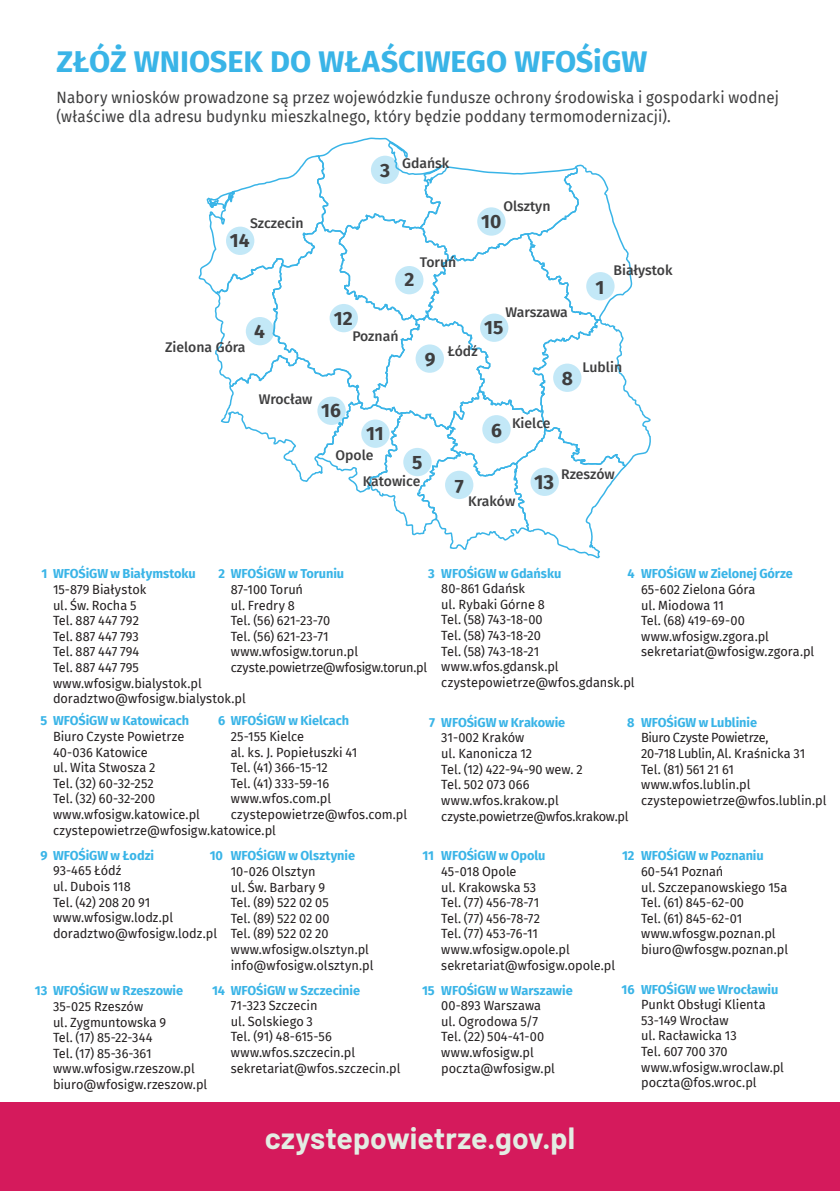
<style>
.page{position:relative;width:840px;height:1191px;background:#fff}
.page>*{position:absolute;margin:0;border:0;box-sizing:border-box;transform-origin:0 0}
.t1{font:700 30px "Fira Sans";letter-spacing:-.005em;color:#39b4e7}
.t2{font:700 30px "Barlow";color:#e3ede3}
.t3{font:700 20.4px "Fira Sans";color:#3e3e3f}
.t4{font:700 19.2px "Fira Sans";color:#3e3e3f}
.t5{font:16px/19.2px "Fira Sans";letter-spacing:.01em;color:#3e3e3f;scale:.95 1}
.t6{font:500 14px "Fira Sans";color:#3e3e3f}
.t7{font:13px/15.6px "Fira Sans";color:#231f20}
.t8{font:700 13px "Fira Sans";letter-spacing:-.005em;color:#39b4e7}
</style>
<div class="page">
<svg style="left:198px;top:137px;width:453px;height:422px"></svg>
<div style="left:586px;top:272px;width:28px;height:28px;background:#c3e8f7;border-radius:50%"></div>
<div style="left:395px;top:266px;width:28px;height:28px;background:#c3e8f7;border-radius:50%"></div>
<svg style="left:370px;top:156px;width:29px;height:28px"></svg>
<div style="left:403px;top:448px;width:28px;height:28px;background:#c3e8f7;border-radius:50%"></div>
<div style="left:445px;top:471px;width:28px;height:28px;background:#c3e8f7;border-radius:50%"></div>
<div style="left:482px;top:415px;width:28px;height:28px;background:#c3e8f7;border-radius:50%"></div>
<div style="left:553px;top:363px;width:28px;height:29px;background:#c3e8f7;border-radius:50%"></div>
<div style="left:415px;top:344px;width:28px;height:29px;background:#c3e8f7;border-radius:50%"></div>
<div style="left:477px;top:207px;width:28px;height:29px;background:#c3e8f7;border-radius:50%"></div>
<div style="left:361px;top:419px;width:28px;height:29px;background:#c3e8f7;border-radius:50%"></div>
<div style="left:329px;top:304px;width:29px;height:28px;background:#c3e8f7;border-radius:50%"></div>
<div style="left:246px;top:317px;width:28px;height:28px;background:#c3e8f7;border-radius:50%"></div>
<div style="left:530px;top:467px;width:28px;height:29px;background:#c3e8f7;border-radius:50%"></div>
<div style="left:226px;top:227px;width:28px;height:28px;background:#c3e8f7;border-radius:50%"></div>
<svg style="left:479px;top:313px;width:29px;height:29px"></svg>
<div style="left:317px;top:396px;width:28px;height:29px;background:#c3e8f7;border-radius:50%"></div>
<div style="left:0;top:1102px;width:839px;height:89px;background:#d51a5c"></div>
<h1 class="t1" style="left:57px;top:36px;width:592px">ZŁÓŻ WNIOSEK DO WŁAŚCIWEGO WFOŚiGW</h1>
<p class="t5" style="left:57px;top:88px;width:761px">Nabory wniosków prowadzone są przez wojewódzkie fundusze ochrony środowiska i gospodarki wodnej (właściwe dla adresu budynku mieszkalnego, który będzie poddany termomodernizacji).</p>
<h3 class="t4" style="left:380px;top:154px;width:11px">3</h3>
<p class="t6" style="left:402px;top:152px;width:49px">Gdańsk</p>
<p class="t6" style="left:250px;top:212px;width:55px">Szczecin</p>
<h3 class="t4" style="left:230px;top:224px;width:21px">14</h3>
<p class="t6" style="left:165px;top:336px;width:82px">Zielona Góra</p>
<h3 class="t4" style="left:254px;top:315px;width:12px">4</h3>
<p class="t6" style="left:258px;top:387px;width:55px">Wrocław</p>
<p class="t6" style="left:419px;top:251px;width:38px">Toruń</p>
<h3 class="t4" style="left:333px;top:302px;width:20px">12</h3>
<h3 class="t4" style="left:404px;top:264px;width:11px">2</h3>
<p class="t6" style="left:352px;top:324px;width:48px">Poznań</p>
<p class="t6" style="left:503px;top:195px;width:49px">Olsztyn</p>
<h3 class="t4" style="left:481px;top:205px;width:22px">10</h3>
<p class="t6" style="left:505px;top:301px;width:64px">Warszawa</p>
<h3 class="t4" style="left:484px;top:311px;width:21px">15</h3>
<h3 class="t4" style="left:321px;top:394px;width:21px">16</h3>
<h3 class="t4" style="left:366px;top:417px;width:19px">11</h3>
<h3 class="t4" style="left:424px;top:343px;width:12px">9</h3>
<p class="t6" style="left:447px;top:340px;width:31px">Łódź</p>
<h3 class="t4" style="left:561px;top:362px;width:13px">8</h3>
<h3 class="t4" style="left:491px;top:414px;width:12px">6</h3>
<p class="t6" style="left:511px;top:412px;width:40px">Kielce</p>
<h3 class="t4" style="left:595px;top:271px;width:10px">1</h3>
<p class="t6" style="left:613px;top:259px;width:61px">Białystok</p>
<p class="t6" style="left:582px;top:355px;width:41px">Lublin</p>
<p class="t6" style="left:335px;top:443px;width:39px">Opole</p>
<h3 class="t4" style="left:412px;top:446px;width:12px">5</h3>
<p class="t6" style="left:362px;top:470px;width:59px">Katowice</p>
<h3 class="t4" style="left:454px;top:470px;width:10px">7</h3>
<p class="t6" style="left:468px;top:490px;width:49px">Kraków</p>
<h2 class="t3" style="left:534px;top:465px;width:22px">13</h2>
<p class="t6" style="left:561px;top:463px;width:55px">Rzeszów</p>
<p class="t8" style="left:441px;top:562px;width:121px">WFOŚiGW w Gdańsku</p>
<p class="t7" style="left:441px;top:580px;width:195px">80-861 Gdańsk<br>ul. Rybaki Górne 8<br>Tel. (58) 743-18-00<br>Tel. (58) 743-18-20<br>Tel. (58) 743-18-21 www.wfos.gdansk.pl czystepowietrze@wfos.gdansk.pl</p>
<p class="t8" style="left:41px;top:563px;width:156px">1 WFOŚiGW w Białymstoku</p>
<p class="t7" style="left:53px;top:581px;width:194px">15-879 Białystok<br>ul. Św. Rocha 5<br>Tel. 887 447 792<br>Tel. 887 447 793<br>Tel. 887 447 794<br>Tel. 887 447 795 www.wfosigw.bialystok.pl doradztwo@wfosigw.bialystok.pl</p>
<p class="t8" style="left:41px;top:710px;width:150px">5 WFOŚiGW w Katowicach</p>
<p class="t7" style="left:53px;top:728px;width:224px">Biuro Czyste Powietrze<br>40-036 Katowice<br>ul. Wita Stwosza 2<br>Tel. (32) 60-32-252<br>Tel. (32) 60-32-200 www.wfosigw.katowice.pl czystepowietrze@wfosigw.katowice.pl</p>
<p class="t8" style="left:218px;top:563px;width:127px">2 WFOŚiGW w Toruniu</p>
<p class="t7" style="left:231px;top:581px;width:198px">87-100 Toruń<br>ul. Fredry 8<br>Tel. (56) 621-23-70<br>Tel. (56) 621-23-71 www.wfosigw.torun.pl czyste.powietrze@wfosigw.torun.pl</p>
<p class="t8" style="left:640px;top:563px;width:153px">WFOŚiGW w Zielonej Górze</p>
<p class="t7" style="left:640px;top:581px;width:175px">65-602 Zielona Góra<br>ul. Miodowa 11<br>Tel. (68) 419-69-00 www.wfosigw.zgora.pl sekretariat@wfosigw.zgora.pl</p>
<p class="t8" style="left:428px;top:562px;width:8px">3</p>
<p class="t8" style="left:627px;top:563px;width:9px">4</p>
<p class="t8" style="left:218px;top:710px;width:132px">6 WFOŚiGW w Kielcach</p>
<p class="t7" style="left:231px;top:728px;width:178px">25-155 Kielce<br>al. ks. J. Popiełuszki 41<br>Tel. (41) 366-15-12<br>Tel. (41) 333-59-16 www.wfos.com.pl czystepowietrze@wfos.com.pl</p>
<p class="t8" style="left:231px;top:845px;width:126px">WFOŚiGW w Olsztynie</p>
<p class="t7" style="left:231px;top:863px;width:144px">10-026 Olsztyn<br>ul. Św. Barbary 9<br>Tel. (89) 522 02 05<br>Tel. (89) 522 02 00<br>Tel. (89) 522 02 20 www.wfosigw.olsztyn.pl info@wfosigw.olsztyn.pl</p>
<p class="t8" style="left:441px;top:711px;width:125px">WFOŚiGW w Krakowie</p>
<p class="t7" style="left:441px;top:730px;width:188px">31-002 Kraków<br>ul. Kanonicza 12<br>Tel. (12) 422-94-90 wew. 2<br>Tel. 502 073 066 www.wfos.krakow.pl czyste.powietrze@wfos.krakow.pl</p>
<p class="t8" style="left:640px;top:711px;width:117px">WFOŚiGW w Lublinie</p>
<p class="t7" style="left:640px;top:730px;width:187px">Biuro Czyste Powietrze,<br>20-718 Lublin, Al. Kraśnicka 31<br>Tel. (81) 561 21 61 www.wfos.lublin.pl czystepowietrze@wfos.lublin.pl</p>
<p class="t8" style="left:429px;top:711px;width:7px">7</p>
<p class="t8" style="left:626px;top:711px;width:9px">8</p>
<p class="t8" style="left:40px;top:844px;width:115px">9 WFOŚiGW w Łodzi</p>
<p class="t8" style="left:210px;top:844px;width:15px">10</p>
<p class="t8" style="left:422px;top:845px;width:13px">11</p>
<p class="t8" style="left:622px;top:845px;width:14px">12</p>
<p class="t8" style="left:441px;top:845px;width:106px">WFOŚiGW w Opolu</p>
<p class="t7" style="left:441px;top:863px;width:175px">45-018 Opole<br>ul. Krakowska 53<br>Tel. (77) 456-78-71<br>Tel. (77) 456-78-72<br>Tel. (77) 453-76-11 www.wfosigw.opole.pl sekretariat@wfosigw.opole.pl</p>
<p class="t8" style="left:640px;top:845px;width:124px">WFOŚiGW w Poznaniu</p>
<p class="t7" style="left:640px;top:863px;width:148px">60-541 Poznań<br>ul. Szczepanowskiego 15a<br>Tel. (61) 845-62-00<br>Tel. (61) 845-62-01 www.wfosgw.poznan.pl biuro@wfosgw.poznan.pl</p>
<p class="t7" style="left:53px;top:862px;width:165px">93-465 Łódź<br>ul. Dubois 118<br>Tel. (42) 208 20 91 www.wfosigw.lodz.pl doradztwo@wfosigw.lodz.pl</p>
<p class="t8" style="left:212px;top:979px;width:149px">14 WFOŚiGW w Szczecinie</p>
<p class="t7" style="left:231px;top:997px;width:171px">71-323 Szczecin<br>ul. Solskiego 3<br>Tel. (91) 48-615-56 www.wfos.szczecin.pl sekretariat@wfos.szczecin.pl</p>
<p class="t8" style="left:35px;top:980px;width:150px">13 WFOŚiGW w Rzeszowie</p>
<p class="t7" style="left:53px;top:998px;width:156px">35-025 Rzeszów<br>ul. Zygmuntowska 9<br>Tel. (17) 85-22-344<br>Tel. (17) 85-36-361 www.wfosigw.rzeszow.pl biuro@wfosigw.rzeszow.pl</p>
<p class="t8" style="left:441px;top:979px;width:133px">WFOŚiGW w Warszawie</p>
<p class="t7" style="left:441px;top:997px;width:115px">00-893 Warszawa ul. Ogrodowa 5/7<br>Tel. (22) 504-41-00 www.wfosigw.pl poczta@wfosigw.pl</p>
<p class="t8" style="left:422px;top:979px;width:14px">15</p>
<h1 class="t2" style="left:264px;top:1115px;width:312px">czystepowietrze.gov.pl</h1>
<p class="t8" style="left:640px;top:978px;width:139px">WFOŚiGW we Wrocławiu</p>
<p class="t7" style="left:640px;top:996px;width:144px">Punkt Obsługi Klienta<br>53-149 Wrocław<br>ul. Racławicka 13<br>Tel. 607 700 370 www.wfosigw.wroclaw.pl poczta@fos.wroc.pl</p>
<p class="t8" style="left:621px;top:978px;width:14px">16</p>
</div>
